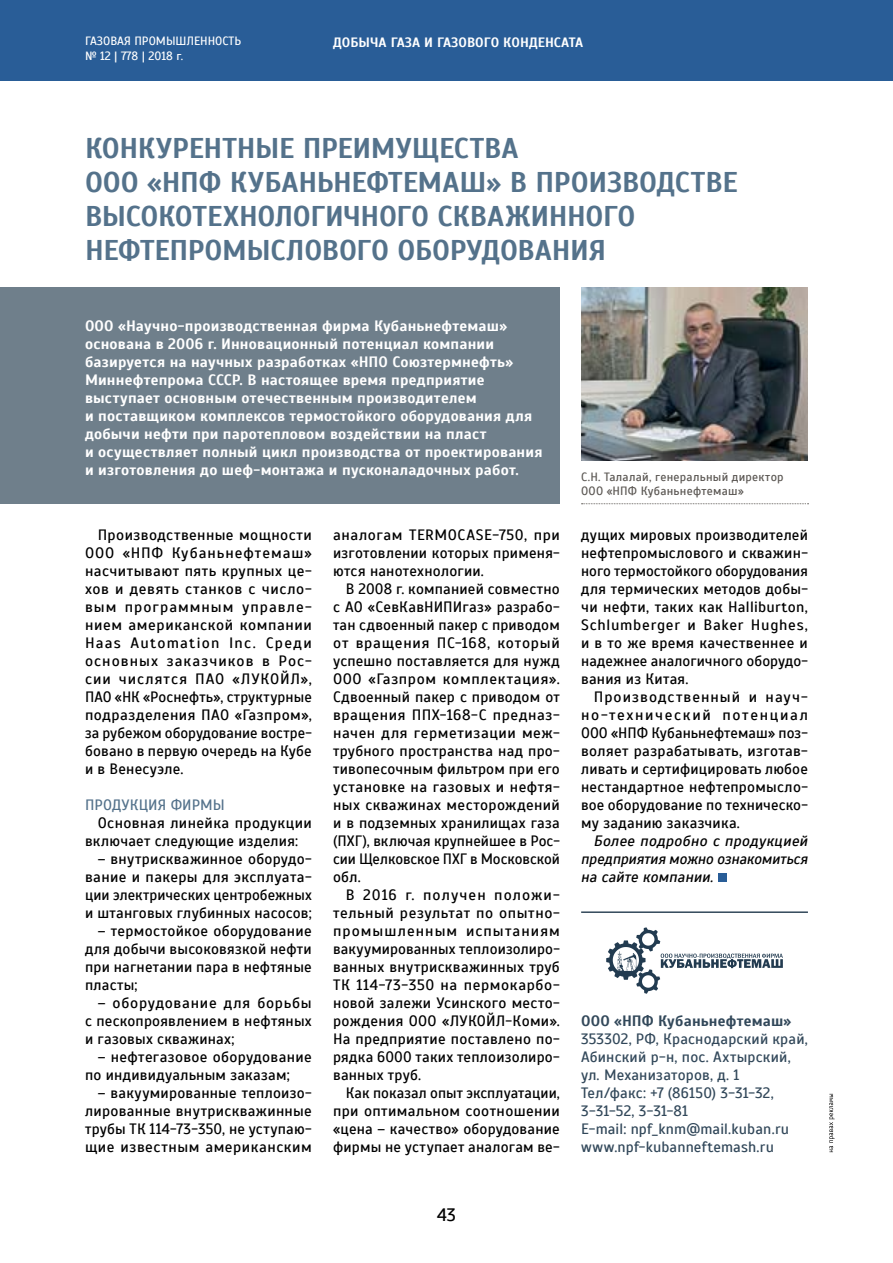
<style>
.page{position:relative;width:893px;height:1263px;background:#fff}
.page>*{position:absolute;margin:0;border:0;box-sizing:border-box;transform-origin:0 0}
.t1{font:700 28.5px/34.2px "Scada";letter-spacing:-.015em;color:#54728b}
.t2{font:18px "Scada";color:#000}
.t3{font:15px/18px "Scada";letter-spacing:.015em;color:#000;text-align:justify}
.t4{font:700 15px/18px "Scada";letter-spacing:.01em;color:#fff}
.t5{font:15px/18px "Scada";letter-spacing:.01em;color:#32485a}
.t6{font:italic 15px/18px "Scada";color:#000;text-align:justify}
.t7{font:700 15px "Scada";letter-spacing:.01em;color:#32485a}
.t8{font:15px "Scada";color:#54728b}
.t9{font:700 13.5px "Scada";color:#fff}
.t10{font:12px/14.4px "Scada";letter-spacing:.02em;color:#5b5753}
.t11{font:12px/14.4px "Scada";color:#fff}
</style>
<div class="page">
<div style="left:0;top:0;width:893px;height:81px;background:#295d97"></div>
<div style="left:718px;top:873px;width:8px;height:9px;background:#295d97"></div>
<div style="left:0;top:288px;width:560px;height:216px;background:#6f7f8b"></div>
<hr style="left:581px;top:911px;width:227px;height:2px;background:#32485a">
<svg style="left:829px;top:1094px;width:6px;height:58px"></svg>
<svg style="left:606px;top:927px;width:177px;height:67px"></svg>
<svg style="left:581px;top:503px;width:227px;height:1px"></svg>
<img style="left:581px;top:288px;width:227px;height:173px">
<p class="t11" style="left:85px;top:34px;width:158px">ГАЗОВАЯ ПРОМЫШЛЕННОСТЬ № 12 | 778 | 2018 г.</p>
<p class="t9" style="left:333px;top:34px;width:252px">ДОБЫЧА ГАЗА И ГАЗОВОГО КОНДЕНСАТА</p>
<h1 class="t1" style="left:85px;top:131px;width:654px">КОНКУРЕНТНЫЕ ПРЕИМУЩЕСТВА<br>ООО «НПФ КУБАНЬНЕФТЕМАШ» В ПРОИЗВОДСТВЕ ВЫСОКОТЕХНОЛОГИЧНОГО СКВАЖИННОГО НЕФТЕПРОМЫСЛОВОГО ОБОРУДОВАНИЯ</h1>
<p class="t4" style="left:85px;top:317px;width:459px">ООО «Научно-производственная фирма Кубаньнефтемаш» основана в 2006 г. Инновационный потенциал компании базируется на научных разработках «НПО Союзтермнефть» Миннефтепрома СССР. В настоящее время предприятие выступает основным отечественным производителем<br>и поставщиком комплексов термостойкого оборудования для добычи нефти при паротепловом воздействии на пласт<br>и осуществляет полный цикл производства от проектирования и изготовления до шеф-монтажа и пусконаладочных работ.</p>
<p class="t3" style="left:85px;top:526px;width:228px;text-indent:13px">Производственные мощности ООО «НПФ Кубаньнефтемаш» насчитывают пять крупных це&shy;хов и девять станков с число&shy;вым программным управле&shy;нием американской компании Haas Automation Inc. Среди основных заказчиков в Рос&shy;сии числятся ПАО «ЛУКОЙЛ», ПАО «НК «Роснефть», структурные подразделения ПАО «Газпром», за рубежом оборудование востре&shy;бовано в первую очередь на Кубе и в Венесуэле.</p>
<p class="t8" style="left:85px;top:796px;width:141px">ПРОДУКЦИЯ ФИРМЫ</p>
<p class="t3" style="left:85px;top:814px;width:228px;text-indent:13px">Основная линейка продукции включает следующие изделия:</p>
<p class="t3" style="left:85px;top:850px;width:228px;text-indent:13px">– внутрискважинное оборудо&shy;вание и пакеры для эксплуата&shy;ции электрических центробежных и штанговых глубинных насосов;</p>
<p class="t3" style="left:85px;top:922px;width:228px;text-indent:13px">– термостойкое оборудование для добычи высоковязкой нефти при нагнетании пара в нефтяные пласты;</p>
<p class="t3" style="left:85px;top:994px;width:228px;text-indent:13px">– оборудование для борьбы с пескопроявлением в нефтяных и газовых скважинах;</p>
<p class="t3" style="left:85px;top:1048px;width:228px;text-indent:13px">– нефтегазовое оборудование по индивидуальным заказам;</p>
<p class="t3" style="left:85px;top:1084px;width:228px;text-indent:13px">– вакуумированные теплоизо&shy;лированные внутрискважинные трубы ТК 114-73-350, не уступаю&shy;щие известным американским</p>
<p class="t3" style="left:333px;top:526px;width:228px">аналогам TERMOCASE-750, при изготовлении которых применя&shy;ются нанотехнологии.</p>
<p class="t3" style="left:333px;top:580px;width:228px;text-indent:13px">В 2008 г. компанией совместно с АО «СевКавНИПИгаз» разрабо&shy;тан сдвоенный пакер с приводом от вращения ПС-168, который успешно поставляется для нужд ООО «Газпром комплектация».<br>Сдвоенный пакер с приводом от вращения ППХ-168-С предназ&shy;начен для герметизации меж&shy;трубного пространства над про&shy;тивопесочным фильтром при его установке на газовых и нефтя&shy;ных скважинах месторождений и в подземных хранилищах газа (ПХГ), включая крупнейшее в Рос&shy;сии Щелковское ПХГ в Московской обл.</p>
<p class="t3" style="left:333px;top:886px;width:228px;text-indent:13px">В 2016 г. получен положи&shy;тельный результат по опытно&shy;промышленным испытаниям вакуумированных теплоизолиро&shy;ванных внутрискважинных труб ТК 114-73-350 на пермокарбо&shy;новой залежи Усинского место&shy;рождения ООО «ЛУКОЙЛ-Коми».<br>На предприятие поставлено по&shy;рядка 6000 таких теплоизолиро&shy;ванных труб.</p>
<p class="t3" style="left:333px;top:1084px;width:228px;text-indent:13px">Как показал опыт эксплуатации, при оптимальном соотношении «цена – качество» оборудование фирмы не уступает аналогам ве-</p>
<p class="t2" style="left:437px;top:1204px;width:20px">43</p>
<p class="t10" style="left:581px;top:469px;width:204px">С.Н. Талалай, генеральный директор<br>ООО «НПФ Кубаньнефтемаш»</p>
<p class="t3" style="left:581px;top:526px;width:228px">дущих мировых производителей нефтепромыслового и скважин&shy;ного термостойкого оборудования для термических методов добы&shy;чи нефти, таких как Halliburton, Schlumberger и Baker Hughes, и в то же время качественнее и надежнее аналогичного оборудо&shy;вания из Китая.</p>
<p class="t3" style="left:581px;top:688px;width:228px;text-indent:13px">Производственный и науч&shy;но-технический потенциал ООО «НПФ Кубаньнефтемаш» поз&shy;воляет разрабатывать, изготав&shy;ливать и сертифицировать любое нестандартное нефтепромысло&shy;вое оборудование по техническо&shy;му заданию заказчика.</p>
<p class="t6" style="left:581px;top:832px;width:228px;text-indent:13px">Более подробно с продукцией предприятия можно ознакомиться на сайте компании.</p>
<p class="t7" style="left:581px;top:1012px;width:212px">ООО «НПФ Кубаньнефтемаш»</p>
<p class="t5" style="left:581px;top:1030px;width:228px">353302, РФ, Краснодарский край,<br>Абинский р-н, пос. Ахтырский, ул. Механизаторов, д. 1<br>Тел/факс: +7 (86150) 3-31-32,<br>3-31-52, 3-31-81<br>E-mail: npf_knm@mail.kuban.ru www.npf-kubanneftemash.ru</p>
</div>
